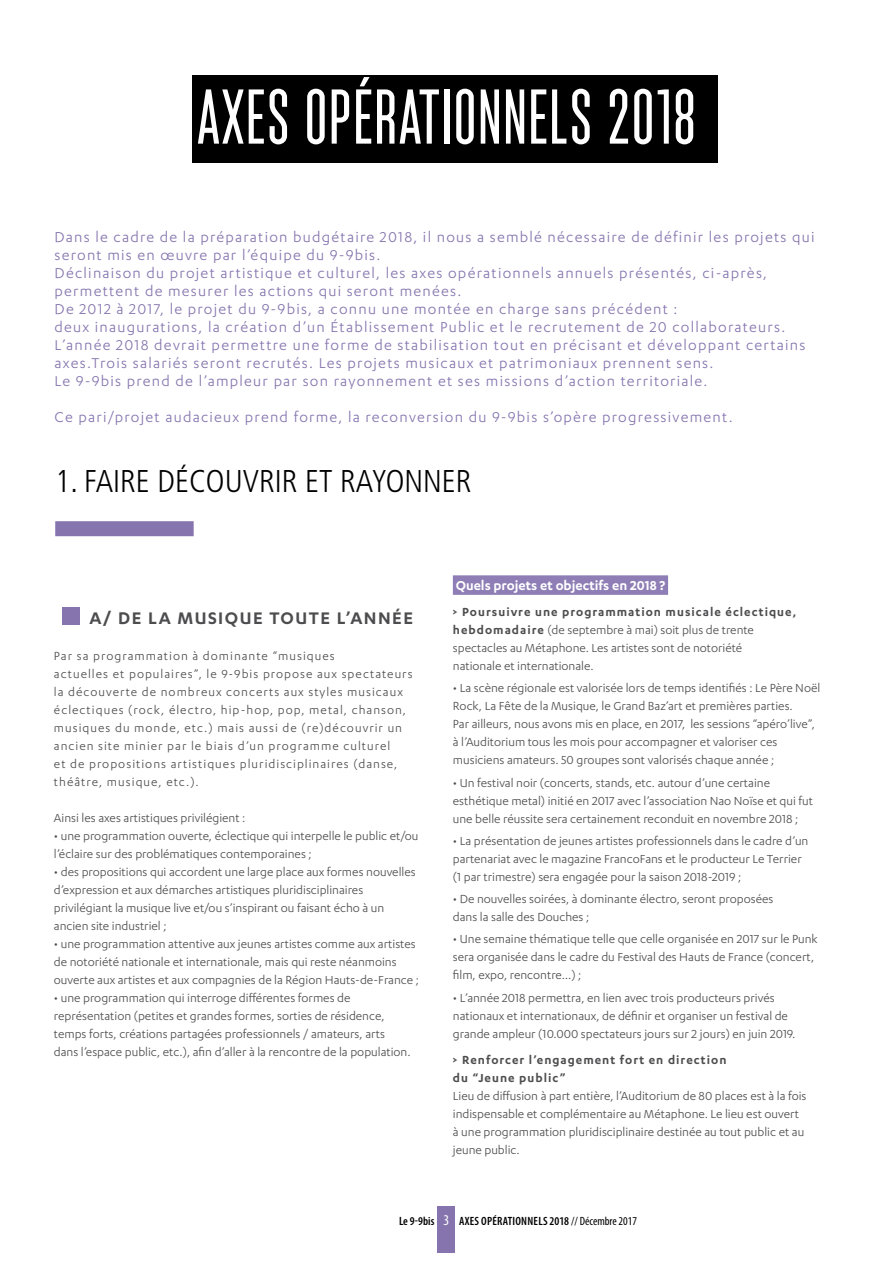
<style>
.page{position:relative;width:893px;height:1263px;background:#fff}
.page>*{position:absolute;margin:0;border:0;box-sizing:border-box;transform-origin:0 0}
.t1{font:500 77.4px "Monopol";letter-spacing:.03em;color:#fff}
.t2{font:300 condensed 31.5px "Frutiger LT Std";color:#000}
.t3{font:600 19.5px "Karbon";letter-spacing:.075em;color:#4d4d4f}
.t4{font:16.5px/18px "Karbon";letter-spacing:.075em;color:#8574ae}
.t5{font:600 15px "Karbon";color:#fff}
.t6{font:condensed 15px "Myriad Pro";color:#fff}
.t7{font:13.5px/18px "Karbon";color:#4d4d4f}
.t8{font:13.5px/18px "Karbon";letter-spacing:.075em;color:#4d4d4f}
.t9{font:600 13.5px/18px "Karbon";letter-spacing:.075em;color:#4d4d4f}
.t10{font:600 condensed 12px "Myriad Pro";letter-spacing:.02em;color:#000}
.s1{font-weight:600}
.s2{font-weight:400}
</style>
<div class="page">
<div style="left:438px;top:1206px;width:17px;height:47px;background:#8574ae"></div>
<div style="left:62px;top:607px;width:17px;height:17px;background:#8574ae"></div>
<div style="left:453px;top:575px;width:215px;height:20px;background:#8e7eb5"></div>
<div style="left:55px;top:521px;width:139px;height:15px;background:#8574ae"></div>
<div style="left:192px;top:75px;width:526px;height:87px;background:#000"></div>
<h1 class="t1" style="left:197px;top:76px;width:500px">AXES OPÉRATIONNELS 2018</h1>
<p class="t4" style="left:55px;top:228px;width:762px">Dans le cadre de la préparation budgétaire 2018, il nous a semblé nécessaire de définir les projets qui seront mis en œuvre par l’équipe du 9-9bis.<br>Déclinaison du projet artistique et culturel, les axes opérationnels annuels présentés, ci-après, permettent de mesurer les actions qui seront menées.<br>De 2012 à 2017, le projet du 9-9bis, a connu une montée en charge sans précédent :<br>deux inaugurations, la création d’un Établissement Public et le recrutement de 20 collaborateurs.<br>L’année 2018 devrait permettre une forme de stabilisation tout en précisant et développant certains axes.Trois salariés seront recrutés. Les projets musicaux et patrimoniaux prennent sens.<br>Le 9-9bis prend de l’ampleur par son rayonnement et ses missions d’action territoriale.</p>
<p class="t4" style="left:55px;top:408px;width:680px">Ce pari/projet audacieux prend forme, la reconversion du 9-9bis s’opère progressivement.</p>
<h2 class="t2" style="left:55px;top:463px;width:418px">1. FAIRE DÉCOUVRIR ET RAYONNER</h2>
<h3 class="t3" style="left:89px;top:607px;width:325px">A/ DE LA MUSIQUE TOUTE L’ANNÉE</h3>
<p class="t8" style="left:54px;top:647px;width:360px">Par sa programmation à dominante “musiques<br>actuelles et populaires”, le 9-9bis propose aux spectateurs la découverte de nombreux concerts aux styles musicaux éclectiques (rock, électro, hip-hop, pop, metal, chanson, musiques du monde, etc.) mais aussi de (re)découvrir un ancien site minier par le biais d’un programme culturel<br>et de propositions artistiques pluridisciplinaires (danse, théâtre, musique, etc.).</p>
<p class="t7" style="left:54px;top:809px;width:193px">Ainsi les axes artistiques privilégient :</p>
<p class="t7" style="left:54px;top:827px;width:366px">• une programmation ouverte, éclectique qui interpelle le public et/ou l’éclaire sur des problématiques contemporaines ;</p>
<p class="t7" style="left:54px;top:862px;width:363px">• des propositions qui accordent une large place aux formes nouvelles d’expression et aux démarches artistiques pluridisciplinaires privilégiant la musique live et/ou s’inspirant ou faisant écho à un ancien site industriel ;</p>
<p class="t7" style="left:54px;top:934px;width:367px">• une programmation attentive aux jeunes artistes comme aux artistes de notoriété nationale et internationale, mais qui reste néanmoins ouverte aux artistes et aux compagnies de la Région Hauts-de-France ;</p>
<p class="t7" style="left:54px;top:988px;width:358px">• une programmation qui interroge différentes formes de représentation (petites et grandes formes, sorties de résidence, temps forts, créations partagées professionnels / amateurs, arts dans l’espace public, etc.), afin d’aller à la rencontre de la population.</p>
<p class="t5" style="left:456px;top:577px;width:211px">Quels projets et objectifs en 2018 ?</p>
<p class="t7" style="left:453px;top:603px;width:345px"><span class="s1">&gt; Poursuivre une programmation musicale éclectique, hebdomadaire</span> (de septembre à mai) soit plus de trente spectacles au Métaphone. Les artistes sont de notoriété<br>nationale et internationale.</p>
<p class="t7" style="left:453px;top:679px;width:369px">• La scène régionale est valorisée lors de temps identifiés : Le Père Noël Rock, La Fête de la Musique, le Grand Baz’art et premières parties.<br>Par ailleurs, nous avons mis en place, en 2017, les sessions “apéro’live”, à l’Auditorium tous les mois pour accompagner et valoriser ces musiciens amateurs. 50 groupes sont valorisés chaque année ;</p>
<p class="t7" style="left:453px;top:773px;width:362px">• Un festival noir (concerts, stands, etc. autour d’une certaine esthétique metal) initié en 2017 avec l’association Nao Noïse et qui fut une belle réussite sera certainement reconduit en novembre 2018 ;</p>
<p class="t7" style="left:453px;top:831px;width:357px">• La présentation de jeunes artistes professionnels dans le cadre d’un partenariat avec le magazine FrancoFans et le producteur Le Terrier (1 par trimestre) sera engagée pour la saison 2018-2019 ;</p>
<p class="t7" style="left:453px;top:890px;width:322px">• De nouvelles soirées, à dominante électro, seront proposées dans la salle des Douches ;</p>
<p class="t7" style="left:453px;top:930px;width:366px">• Une semaine thématique telle que celle organisée en 2017 sur le Punk sera organisée dans le cadre du Festival des Hauts de France (concert, film, expo, rencontre…) ;</p>
<p class="t7" style="left:453px;top:988px;width:344px">• L’année 2018 permettra, en lien avec trois producteurs privés nationaux et internationaux, de définir et organiser un festival de grande ampleur (10.000 spectateurs jours sur 2 jours) en juin 2019.</p>
<p class="t9" style="left:453px;top:1050px;width:275px">&gt; Renforcer l’engagement fort en direction du “Jeune public”</p>
<p class="t7" style="left:453px;top:1086px;width:355px">Lieu de diffusion à part entière, l’Auditorium de 80 places est à la fois indispensable et complémentaire au Métaphone. Le lieu est ouvert à une programmation pluridisciplinaire destinée au tout public et au jeune public.</p>
<p class="t6" style="left:444px;top:1211px;width:7px">3</p>
<p class="t10" style="left:399px;top:1214px;width:37px">LE 9-9BIS</p>
<p class="t10" style="left:459px;top:1214px;width:179px">AXES OPÉRATIONNELS 2018 <span class="s2">// Décembre 2017</span></p>
</div>
